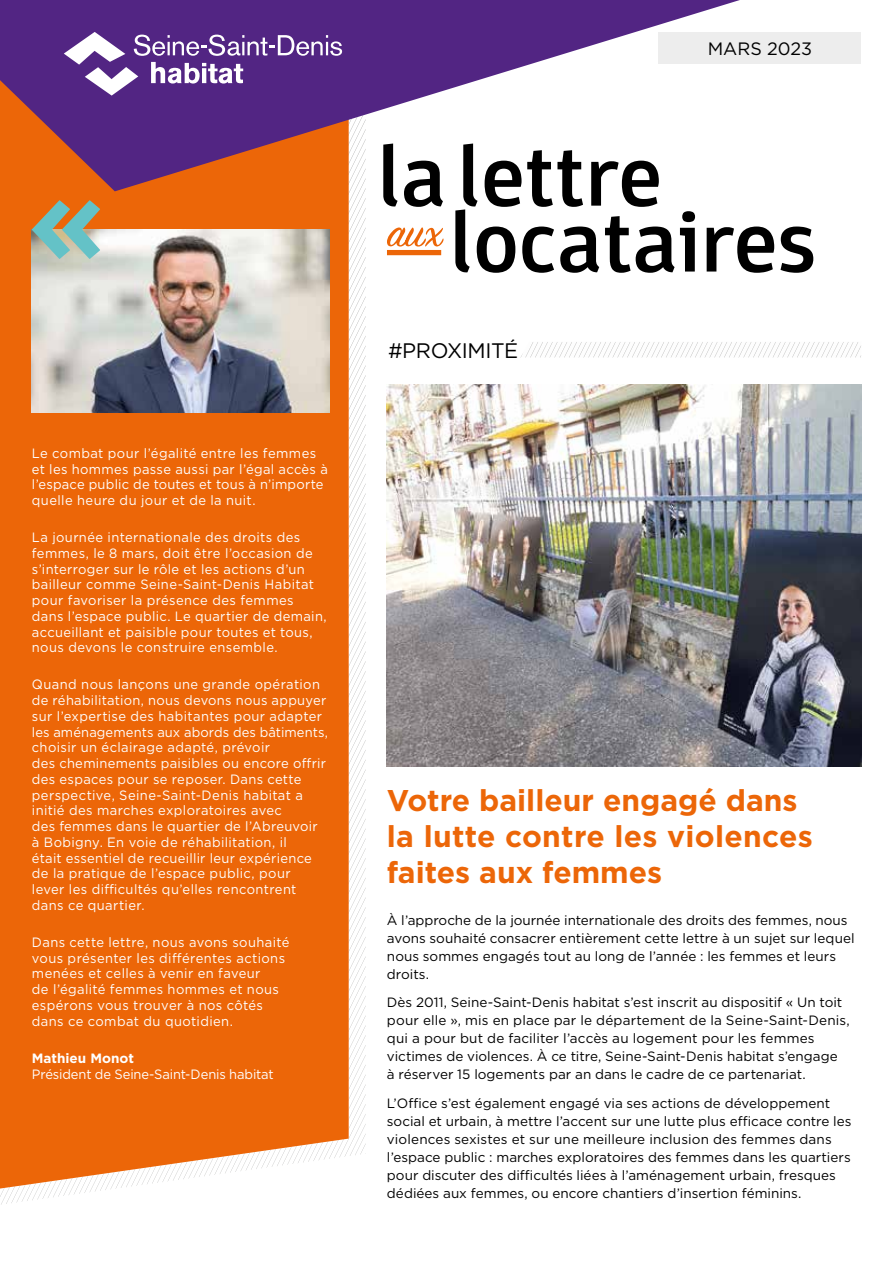
<style>
.page{position:relative;width:893px;height:1263px;background:#fff}
.page>*{position:absolute;margin:0;border:0;box-sizing:border-box;transform-origin:0 0}
.t1{font:700 30px/36px "Gotham";color:#ec6608}
.t2{font:21px "Gotham";letter-spacing:-.02em;color:#000}
.t3{font:17.85px "Gotham";color:#000}
.t4{font:13.5px/15.8px "Gotham";letter-spacing:.025em;color:#fff;scale:.96 1}
.t5{font:13.5px/18px "Gotham";color:#000}
.t6{font:13.5px "Gotham";letter-spacing:-.01em;color:#fff;scale:.96 1}
.t7{font:700 13.5px "Gotham";color:#fff}
</style>
<div class="page">
<svg style="left:349px;top:191px;width:17px;height:965px"></svg>
<div style="left:0;top:191px;width:349px;height:997px;background:#ec6608"></div>
<svg style="left:0;top:0;width:740px;height:191px;fill:#522583"></svg>
<svg style="left:64px;top:32px;width:278px;height:64px"></svg>
<div style="left:659px;top:32px;width:202px;height:32px;background:#ededed"></div>
<svg style="left:521px;top:342px;width:340px;height:15px"></svg>
<svg style="left:383px;top:144px;width:430px;height:129px"></svg>
<img style="left:387px;top:385px;width:474px;height:381px">
<div style="left:387px;top:250px;width:54px;height:5px;background:#ec6608"></div>
<img style="left:138px;top:230px;width:192px;height:182px">
<svg style="left:0;top:111px;width:138px;height:314px;background:#c38b6f"></svg>
<h3 class="t3" style="left:708px;top:37px;width:106px">MARS 2023</h3>
<p class="t4" style="left:32px;top:445px;width:310px">Le combat pour l’égalité entre les femmes et les hommes passe aussi par l’égal accès à l’espace public de toutes et tous à n’importe quelle heure du jour et de la nuit.</p>
<p class="t4" style="left:32px;top:529px;width:309px">La journée internationale des droits des femmes, le 8 mars, doit être l’occasion de s’interroger sur le rôle et les actions d’un bailleur comme Seine-Saint-Denis Habitat pour favoriser la présence des femmes dans l’espace public. Le quartier de demain, accueillant et paisible pour toutes et tous, nous devons le construire ensemble.</p>
<p class="t4" style="left:32px;top:676px;width:310px">Quand nous lançons une grande opération de réhabilitation, nous devons nous appuyer sur l’expertise des habitantes pour adapter les aménagements aux abords des bâtiments, choisir un éclairage adapté, prévoir<br>des cheminements paisibles ou encore offrir des espaces pour se reposer. Dans cette perspective, Seine-Saint-Denis habitat a initié des marches exploratoires avec<br>des femmes dans le quartier de l’Abreuvoir à Bobigny. En voie de réhabilitation, il<br>était essentiel de recueillir leur expérience de la pratique de l’espace public, pour<br>lever les difficultés qu’elles rencontrent dans ce quartier.</p>
<p class="t4" style="left:32px;top:934px;width:270px">Dans cette lettre, nous avons souhaité vous présenter les différentes actions menées et celles à venir en faveur<br>de l’égalité femmes hommes et nous espérons vous trouver à nos côtés dans ce combat du quotidien.</p>
<p class="t7" style="left:32px;top:1049px;width:104px">Mathieu Monot</p>
<p class="t6" style="left:32px;top:1065px;width:253px">Président de Seine-Saint-Denis habitat</p>
<h2 class="t2" style="left:388px;top:337px;width:132px">#PROXIMITÉ</h2>
<h1 class="t1" style="left:387px;top:783px;width:427px">Votre bailleur engagé dans la lutte contre les violences faites aux femmes</h1>
<p class="t5" style="left:387px;top:911px;width:469px">À l’approche de la journée internationale des droits des femmes, nous avons souhaité consacrer entièrement cette lettre à un sujet sur lequel nous sommes engagés tout au long de l’année : les femmes et leurs droits.</p>
<p class="t5" style="left:387px;top:993px;width:464px">Dès 2011, Seine-Saint-Denis habitat s’est inscrit au dispositif « Un toit pour elle », mis en place par le département de la Seine-Saint-Denis, qui a pour but de faciliter l’accès au logement pour les femmes victimes de violences. À ce titre, Seine-Saint-Denis habitat s’engage<br>à réserver 15 logements par an dans le cadre de ce partenariat.</p>
<p class="t5" style="left:387px;top:1094px;width:466px">L’Office s’est également engagé via ses actions de développement social et urbain, à mettre l’accent sur une lutte plus efficace contre les violences sexistes et sur une meilleure inclusion des femmes dans l’espace public : marches exploratoires des femmes dans les quartiers pour discuter des difficultés liées à l’aménagement urbain, fresques dédiées aux femmes, ou encore chantiers d’insertion féminins.</p>
</div>
